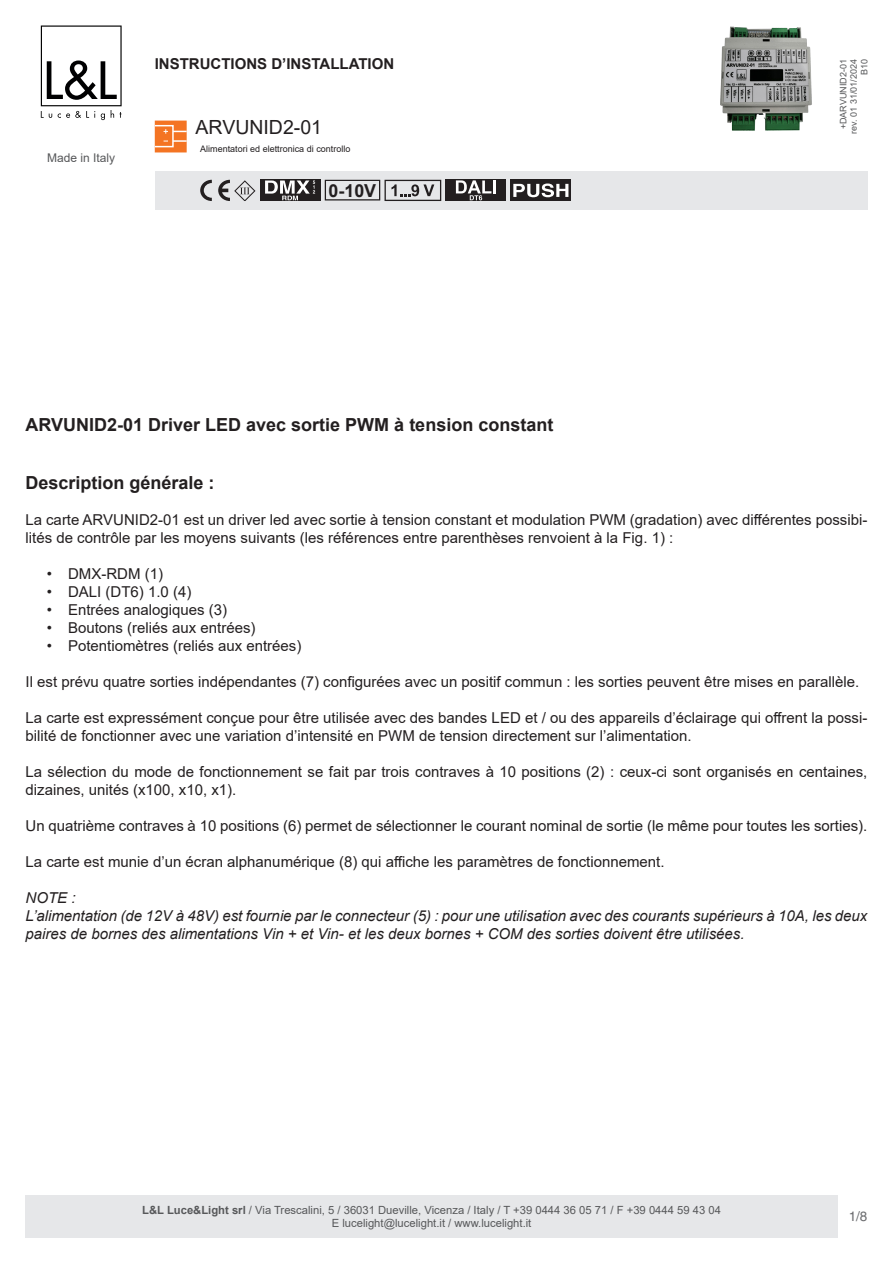
<style>
.page{position:relative;width:893px;height:1263px;background:#fff}
.page>*{position:absolute;margin:0;border:0;box-sizing:border-box;transform-origin:0 0}
.t1{font:19.5px "Arial";color:#231f20}
.t2{font:700 18px "Arial";color:#231f20}
.t3{font:700 17.85px "Arial";color:#231f20}
.t4{font:15px/18px "Arial";color:#231f20}
.t5{font:italic 15px/18px "Arial";color:#231f20}
.t6{font:700 15px "Arial";color:#231f20}
.t7{font:13.5px "Helvetica LT Std";color:#6c6d70}
.t8{font:12px "Arial";color:#57585a}
.t9{font:11.25px/12.8px "Arial";color:#57585a;text-align:center}
.t10{font:9px "Arial";color:#231f20}
.t11{font:9px "Arial";color:#57585a}
.s1{font-weight:700}
</style>
<div class="page">
<div style="left:26px;top:1195px;width:812px;height:42px;background:#e6e7e9"></div>
<svg style="left:155px;top:121px;width:32px;height:31px"></svg>
<div style="left:155px;top:171px;width:712px;height:38px;background:#e6e7e9"></div>
<img style="left:720px;top:31px;width:10px;height:92px">
<svg style="left:200px;top:180px;width:12px;height:21px"></svg>
<svg style="left:218px;top:180px;width:37px;height:21px"></svg>
<div style="left:260px;top:180px;width:60px;height:21px;background:#231f20"></div>
<svg style="left:265px;top:181px;width:50px;height:19px"></svg>
<svg style="left:325px;top:180px;width:116px;height:21px"></svg>
<div style="left:445px;top:180px;width:61px;height:21px;background:#231f20"></div>
<svg style="left:456px;top:180px;width:40px;height:20px"></svg>
<div style="left:510px;top:180px;width:61px;height:21px;background:#231f20"></div>
<svg style="left:513px;top:183px;width:55px;height:14px"></svg>
<svg style="left:41px;top:26px;width:81px;height:94px"></svg>
<p class="t6" style="left:155px;top:53px;width:241px">INSTRUCTIONS D’INSTALLATION</p>
<p class="t8" style="left:47px;top:150px;width:70px">Made in Italy</p>
<p class="t1" style="left:196px;top:114px;width:128px">ARVUNID2-01</p>
<p class="t10" style="left:200px;top:143px;width:152px">Alimentatori ed elettronica di controllo</p>
<p class="t3" style="left:329px;top:178px;width:49px">0-10V</p>
<p class="t2" style="left:26px;top:412px;width:529px">ARVUNID2-01 Driver LED avec sortie PWM à tension constant</p>
<p class="t11" style="left:837px;top:129px;width:72px;rotate:-90deg">+DARVUNID2-01</p>
<p class="t11" style="left:848px;top:134px;width:76px;rotate:-90deg">rev. 01 31/01/2024</p>
<p class="t11" style="left:858px;top:75px;width:18px;rotate:-90deg">B10</p>
<p class="t2" style="left:26px;top:469px;width:191px">Description générale :</p>
<p class="t4" style="left:26px;top:510px;width:843px">La carte ARVUNID2-01 est un driver led avec sortie à tension constant et modulation PWM (gradation) avec différentes possibi&shy;lités de contrôle par les moyens suivants (les références entre parenthèses renvoient à la Fig. 1) :</p>
<p class="t4" style="left:47px;top:564px;width:118px">• DMX-RDM (1)</p>
<p class="t4" style="left:47px;top:582px;width:146px">• DALI (DT6) 1.0 (4)</p>
<p class="t4" style="left:47px;top:600px;width:182px">• Entrées analogiques (3)</p>
<p class="t4" style="left:47px;top:618px;width:210px">• Boutons (reliés aux entrées)</p>
<p class="t4" style="left:47px;top:636px;width:256px">• Potentiomètres (reliés aux entrées)</p>
<p class="t4" style="left:26px;top:672px;width:835px">Il est prévu quatre sorties indépendantes (7) configurées avec un positif commun : les sorties peuvent être mises en parallèle.</p>
<p class="t4" style="left:26px;top:708px;width:843px">La carte est expressément conçue pour être utilisée avec des bandes LED et / ou des appareils d’éclairage qui offrent la possi&shy;bilité de fonctionner avec une variation d’intensité en PWM de tension directement sur l’alimentation.</p>
<p class="t4" style="left:26px;top:762px;width:843px">La sélection du mode de fonctionnement se fait par trois contraves à 10 positions (2) : ceux-ci sont organisés en centaines, dizaines, unités (x100, x10, x1).</p>
<p class="t4" style="left:26px;top:816px;width:843px">Un quatrième contraves à 10 positions (6) permet de sélectionner le courant nominal de sortie (le même pour toutes les sorties).</p>
<p class="t4" style="left:26px;top:852px;width:641px">La carte est munie d’un écran alphanumérique (8) qui affiche les paramètres de fonctionnement.</p>
<p class="t5" style="left:26px;top:888px;width:52px">NOTE :</p>
<p class="t5" style="left:26px;top:906px;width:843px">L’alimentation (de 12V à 48V) est fournie par le connecteur (5) : pour une utilisation avec des courants supérieurs à 10A, les deux paires de bornes des alimentations Vin + et Vin- et les deux bornes + COM des sorties doivent être utilisées.</p>
<p class="t9" style="left:142px;top:1203px;width:580px"><span class="s1">L&amp;L Luce&amp;Light srl</span> / Via Trescalini, 5 / 36031 Dueville, Vicenza / Italy / T +39 0444 36 05 71 / F +39 0444 59 43 04<br>E lucelight@lucelight.it / www.lucelight.it</p>
<p class="t7" style="left:849px;top:1208px;width:20px">1/8</p>
</div>
